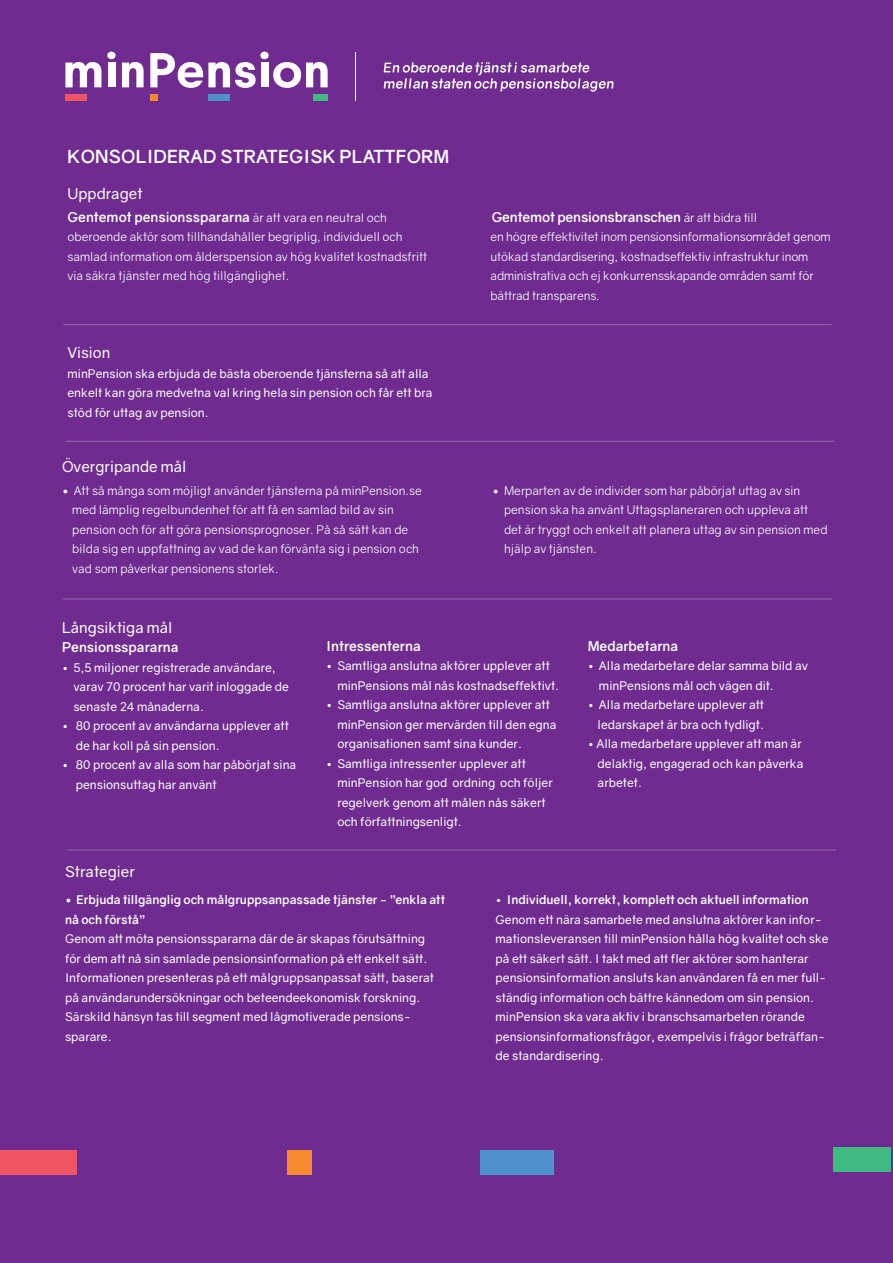
<style>
.page{position:relative;width:893px;height:1263px;background:#702b91}
.page>*{position:absolute;margin:0;border:0;box-sizing:border-box;transform-origin:0 0}
.MP_Ingress{font:700 18px "Gravity";letter-spacing:.01em;color:#fff}
.MP_brödtext_vit{font:15px "Gravity";color:#fff}
.MP_brödtext{font:700 13.5px "Gravity";color:#fff}
.MP_brödtext_vit-2{font:700 13.5px "Gravity";color:#fff}
.MP_brödtext-2{font:12px/19.5px "Gravity";color:#fff}
.MP_brödtext-3{font:12px/19.5px "Gravity";color:#fff}
.MP_brödtext_vit-3{font:12px/19.5px "Gravity";color:#fff}
.MP_brödtext-4{font:700 12px/19.5px "Gravity";color:#fff}
.s1{font-weight:400;font-size:12px}
.s2{font-weight:700}
.s3{font-weight:400}
</style>
<div class="page">
<div style="left:150px;top:94px;width:8px;height:7px;background:#f58b2e"></div>
<div style="left:313px;top:94px;width:15px;height:7px;background:#3fba82"></div>
<div style="left:65px;top:94px;width:22px;height:7px;background:#ef5562"></div>
<div style="left:108px;top:63px;width:7px;height:24px;background:#fff"></div>
<div style="left:261px;top:63px;width:7px;height:24px;background:#fff"></div>
<div style="left:260px;top:52px;width:9px;height:7px;background:#fff;border-radius:50%"></div>
<svg style="left:122px;top:62px;width:22px;height:25px"></svg>
<div style="left:107px;top:52px;width:9px;height:7px;background:#fff;border-radius:50%"></div>
<svg style="left:273px;top:62px;width:55px;height:26px"></svg>
<svg style="left:65px;top:62px;width:36px;height:25px"></svg>
<svg style="left:150px;top:53px;width:106px;height:35px"></svg>
<div style="left:208px;top:94px;width:22px;height:7px;background:#5090cc"></div>
<svg style="left:384px;top:62px;width:230px;height:30px"></svg>
<hr style="left:355px;top:53px;width:1px;height:48px;background:#fff">
<div style="left:0;top:1150px;width:77px;height:25px;background:#ef5562"></div>
<div style="left:287px;top:1150px;width:24px;height:25px;background:#f58b2e"></div>
<div style="left:480px;top:1150px;width:74px;height:25px;background:#5090cc"></div>
<div style="left:833px;top:1148px;width:58px;height:24px;background:#3fba82"></div>
<hr style="left:63px;top:324px;width:769px;height:1px;background:#8f63aa">
<hr style="left:66px;top:441px;width:768px;height:1px;background:#8f63aa">
<hr style="left:63px;top:598px;width:769px;height:2px;background:#8f63aa">
<hr style="left:68px;top:849px;width:768px;height:2px;background:#8f63aa">
<p class="MP_Ingress" style="left:68px;top:145px;width:383px">KONSOLIDERAD STRATEGISK PLATTFORM</p>
<p class="MP_brödtext_vit" style="left:68px;top:184px;width:77px">Uppdraget</p>
<p class="MP_brödtext" style="left:68px;top:208px;width:321px">Gentemot pensionsspararna <span class="s1">är att vara en neutral och</span></p>
<p class="MP_brödtext-3" style="left:68px;top:227px;width:337px">oberoende aktör som tillhandahåller begriplig, individuell och</p>
<p class="MP_brödtext-3" style="left:68px;top:246px;width:361px">samlad information om ålderspension av hög kvalitet kostnadsfritt via säkra tjänster med hög tillgänglighet.</p>
<p class="MP_brödtext" style="left:492px;top:208px;width:267px">Gentemot pensionsbranschen <span class="s1">är att bidra till</span></p>
<p class="MP_brödtext-3" style="left:490px;top:227px;width:342px">en högre effektivitet inom pensionsinformationsområdet genom</p>
<p class="MP_brödtext-3" style="left:490px;top:246px;width:319px">utökad standardisering, kostnadseffektiv infrastruktur inom</p>
<p class="MP_brödtext-3" style="left:490px;top:266px;width:325px">administrativa och ej konkurrensskapande områden samt för bättrad transparens.</p>
<p class="MP_brödtext_vit" style="left:68px;top:343px;width:44px">Vision</p>
<p class="MP_brödtext-2" style="left:68px;top:363px;width:367px">minPension ska erbjuda de bästa oberoende tjänsterna så att alla enkelt kan göra medvetna val kring hela sin pension och får ett bra stöd för uttag av pension.</p>
<p class="MP_brödtext_vit" style="left:62px;top:457px;width:126px">Övergripande mål</p>
<p class="MP_brödtext-3" style="left:72px;top:480px;width:351px;text-indent:-10px"><span class="s2">•</span> Att så många som möjligt använder tjänsterna på minPension.se med lämplig regelbundenhet för att få en samlad bild av sin pension och för att göra pensionsprognoser. På så sätt kan de bilda sig en uppfattning av vad de kan förvänta sig i pension och vad som påverkar pensionens storlek.</p>
<p class="MP_brödtext-3" style="left:504px;top:480px;width:325px;text-indent:-12px"><span class="s2">•</span> Merparten av de individer som har påbörjat uttag av sin pension ska ha använt Uttagsplaneraren och uppleva att det är tryggt och enkelt att planera uttag av sin pension med hjälp av tjänsten.</p>
<p class="MP_brödtext_vit" style="left:62px;top:618px;width:112px">Långsiktiga mål</p>
<p class="MP_brödtext_vit-2" style="left:62px;top:639px;width:118px">Pensionsspararna</p>
<p class="MP_brödtext_vit-3" style="left:73px;top:657px;width:217px;text-indent:-11px">• 5,5 miljoner registrerade användare, varav 70 procent har varit inloggade de senaste 24 månaderna.</p>
<p class="MP_brödtext_vit-3" style="left:76px;top:716px;width:215px;text-indent:-14px">• 80 procent av användarna upplever att de har koll på sin pension.</p>
<p class="MP_brödtext_vit-3" style="left:76px;top:755px;width:222px;text-indent:-14px">• 80 procent av alla som har påbörjat sina pensionsuttag har använt</p>
<p class="MP_brödtext" style="left:326px;top:637px;width:96px">Intressenterna</p>
<p class="MP_brödtext-2" style="left:337px;top:656px;width:223px;text-indent:-11px">• Samtliga anslutna aktörer upplever att minPensions mål nås kostnadseffektivt.</p>
<p class="MP_brödtext-2" style="left:337px;top:695px;width:221px;text-indent:-11px">• Samtliga anslutna aktörer upplever att minPension ger mervärden till den egna organisationen samt sina kunder.</p>
<p class="MP_brödtext-2" style="left:337px;top:753px;width:217px;text-indent:-11px">• Samtliga intressenter upplever att minPension har god ordning och följer regelverk genom att målen nås säkert och författningsenligt.</p>
<p class="MP_brödtext" style="left:588px;top:637px;width:92px">Medarbetarna</p>
<p class="MP_brödtext-2" style="left:599px;top:656px;width:210px;text-indent:-11px">• Alla medarbetare delar samma bild av minPensions mål och vägen dit.</p>
<p class="MP_brödtext-2" style="left:588px;top:695px;width:178px;text-align:right">• Alla medarbetare upplever att ledarskapet är bra och tydligt.</p>
<p class="MP_brödtext-2" style="left:598px;top:734px;width:207px;text-indent:-10px">• Alla medarbetare upplever att man är delaktig, engagerad och kan påverka arbetet.</p>
<p class="MP_brödtext_vit" style="left:65px;top:862px;width:71px">Strategier</p>
<p class="MP_brödtext-4" style="left:65px;top:890px;width:382px">• Erbjuda tillgänglig och målgruppsanpassade tjänster - ”enkla att nå och förstå”</p>
<p class="MP_brödtext-2" style="left:65px;top:929px;width:370px">Genom att möta pensionsspararna där de är skapas förutsättning för dem att nå sin samlade pensionsinformation på ett enkelt sätt.<br>Informationen presenteras på ett målgruppsanpassat sätt, baserat på användarundersökningar och beteendeekonomisk forskning.<br>Särskild hänsyn tas till segment med lågmotiverade pensions&shy;sparare.</p>
<p class="MP_brödtext-4" style="left:496px;top:890px;width:315px"><span class="s3">•</span> Individuell, korrekt, komplett och aktuell information</p>
<p class="MP_brödtext-2" style="left:496px;top:909px;width:335px">Genom ett nära samarbete med anslutna aktörer kan infor&shy;mationsleveransen till minPension hålla hög kvalitet och ske på ett säkert sätt. I takt med att fler aktörer som hanterar pensionsinformation ansluts kan användaren få en mer full&shy;ständig information och bättre kännedom om sin pension. minPension ska vara aktiv i branschsamarbeten rörande pensionsinformationsfrågor, exempelvis i frågor beträffan&shy;de standardisering.</p>
</div>
